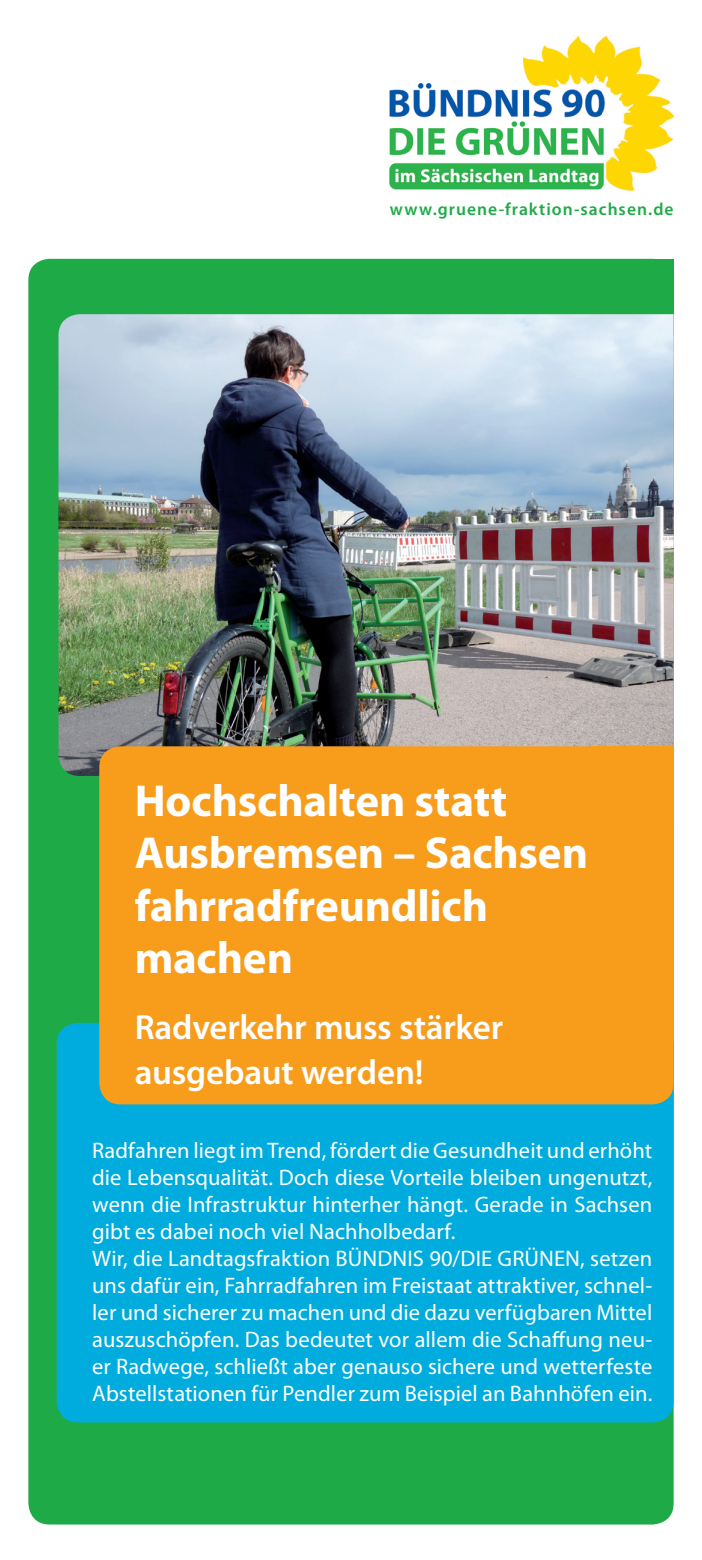
<style>
.page{position:relative;width:702px;height:1560px;background:#fff}
.page>*{position:absolute;margin:0;border:0;box-sizing:border-box;transform-origin:0 0}
.t1{font:700 45px/52.5px "Myriad Pro";letter-spacing:-.005em;color:#fff}
.t2{font:600 35px/45px "Myriad Pro";letter-spacing:-.005em;color:#fff}
.t3{font:22.5px/27px "Myriad Pro";letter-spacing:.005em;color:#fff}
.t4{font:600 17.5px "Myriad Pro";letter-spacing:.06em;color:#1faa48}
</style>
<div class="page">
<div style="left:28px;top:259px;width:645px;height:1265px;background:#1faa48;border-radius:21px"></div>
<div style="left:57px;top:1022px;width:616px;height:400px;background:#00acdd;border-radius:21px"></div>
<div style="left:591px;top:259px;width:82px;height:78px;background:#1faa48"></div>
<img style="left:58px;top:314px;width:615px;height:462px">
<div style="left:99px;top:746px;width:574px;height:358px;background:#f89c1c;border-radius:21px"></div>
<img style="left:390px;top:35px;width:283px;height:155px">
<div style="left:591px;top:746px;width:82px;height:78px;background:#f89c1c"></div>
<p class="t4" style="left:390px;top:198px;width:285px">www.gruene-fraktion-sachsen.de</p>
<h1 class="t1" style="left:135px;top:772px;width:455px">Hochschalten statt<br>Ausbremsen – Sachsen fahrradfreundlich machen</h1>
<h2 class="t2" style="left:135px;top:1004px;width:370px">Radverkehr muss stärker ausgebaut werden!</h2>
<p class="t3" style="left:92px;top:1136px;width:561px">Radfahren liegt im Trend, fördert die Gesundheit und erhöht die Lebensqualität. Doch diese Vorteile bleiben ungenutzt, wenn die Infrastruktur hinterher hängt. Gerade in Sachsen gibt es dabei noch viel Nachholbedarf.<br>Wir, die Landtagsfraktion BÜNDNIS 90/DIE GRÜNEN, setzen uns dafür ein, Fahrradfahren im Freistaat attraktiver, schnel&shy;ler und sicherer zu machen und die dazu verfügbaren Mittel auszuschöpfen. Das bedeutet vor allem die Schaffung neu&shy;er Radwege, schließt aber genauso sichere und wetterfeste Abstellstationen für Pendler zum Beispiel an Bahnhöfen ein.</p>
</div>
